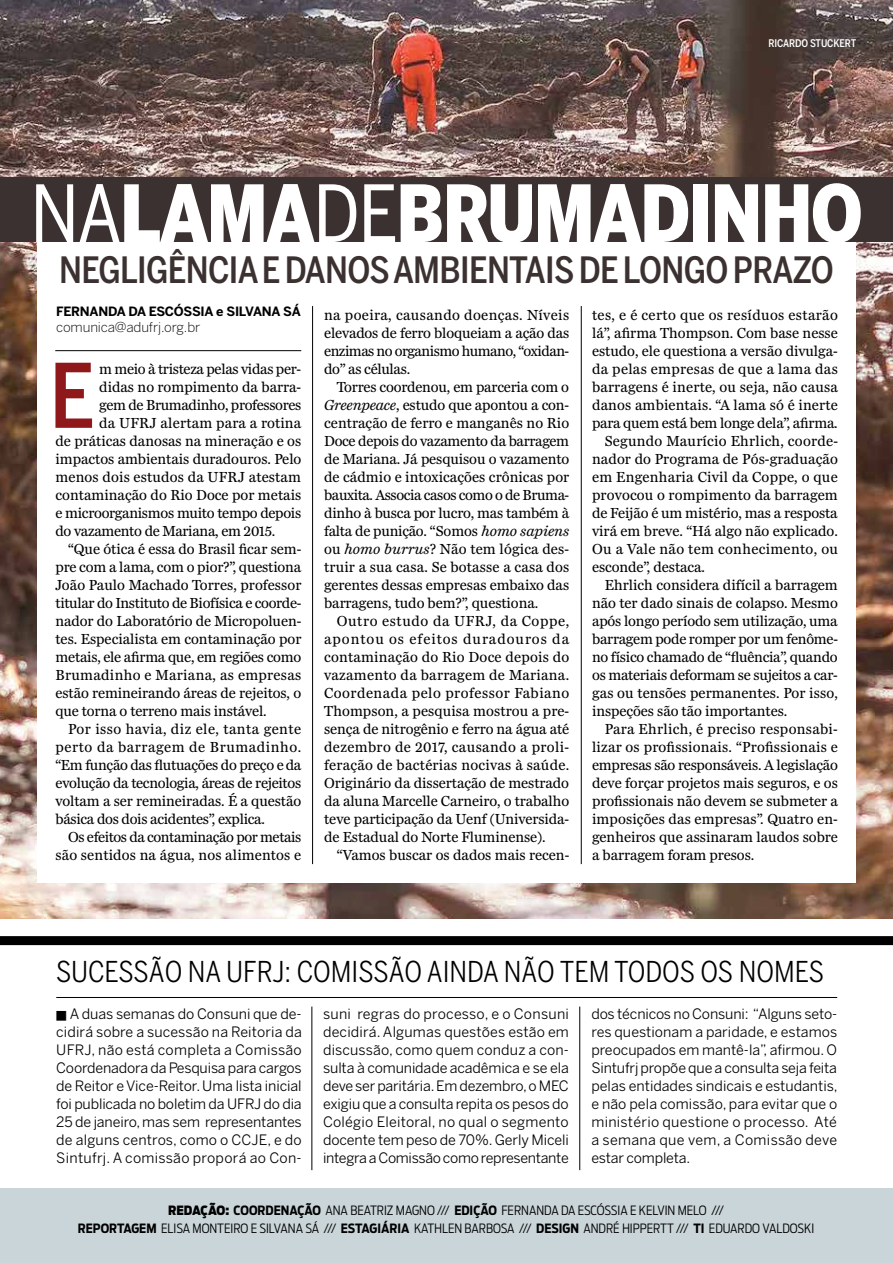
<style>
.page{position:relative;width:893px;height:1263px;background:#fff}
.page>*{position:absolute;margin:0;border:0;box-sizing:border-box;transform-origin:0 0}
.t1{font:500 87.9px "Benton Sans Cond";color:#8e181a}
.t2{font:900 78px "Benton Sans Cond";letter-spacing:-.02em;color:#fff}
.t3{font:500 36px "Benton Sans Cond";letter-spacing:-.02em;color:#3b3130}
.t4{font:28.5px "Benton Sans Cond";color:#000}
.t5{font:15px/18px "Miller Daily Two";letter-spacing:-.005em;color:#000;text-align:justify}
.t6{font:15px "Miller Daily Two";letter-spacing:.015em;color:#000}
.t7{font:15px "Miller Daily Two";letter-spacing:.02em;color:#000}
.t8{font:15px "Miller Daily Two";letter-spacing:-.025em;color:#000}
.t9{font:15px "Miller Daily Two";letter-spacing:.025em;color:#000}
.t10{font:15px "Miller Daily Two";letter-spacing:.03em;color:#000}
.t11{font:15px "Miller Daily Two";letter-spacing:.04em;color:#000}
.t12{font:14.25px/18px "Benton Sans";letter-spacing:.005em;color:#000;text-align:justify}
.t13{font:300 13.5px "Benton Sans";letter-spacing:-.01em;color:#000}
.t14{font:300 12.75px/18px "Antenna Cond";color:#000;text-align:center}
.t15{font:700 12.75px "Benton Sans";letter-spacing:-.02em;color:#000}
.t16{font:500 10.5px "Benton Sans Cond";letter-spacing:-.01em;color:#fff}
.s1{font-weight:400}
.s2{font-style:italic}
.s3{font-weight:900}
.s4{font-weight:700}
</style>
<div class="page">
<img style="left:0;top:0;width:893px;height:918px">
<div style="left:37px;top:180px;width:819px;height:702px;background:#fff"></div>
<hr style="left:55px;top:350px;width:246px;height:1px;background:#000">
<hr style="left:312px;top:306px;width:1px;height:558px;background:#000">
<hr style="left:581px;top:306px;width:1px;height:558px;background:#000">
<div style="left:0;top:1188px;width:893px;height:75px;background:#cad5da"></div>
<div style="left:0;top:936px;width:893px;height:9px;background:#000"></div>
<div style="left:0;top:177px;width:893px;height:65px;background:#3b3130"></div>
<hr style="left:312px;top:1006px;width:1px;height:164px;background:#000">
<hr style="left:579px;top:1006px;width:1px;height:164px;background:#000">
<hr style="left:56px;top:997px;width:781px;height:1px;background:#000">
<p class="t16" style="left:768px;top:37px;width:89px">RICARDO STUCKERT</p>
<h2 class="t2" style="left:30px;top:168px;width:834px"><span class="s1">NA</span>LAMA<span class="s1">DE</span>BRUMADINHO</h2>
<h3 class="t3" style="left:59px;top:248px;width:776px">NEGLIGÊNCIA E DANOS AMBIENTAIS DE LONGO PRAZO</h3>
<p class="t15" style="left:56px;top:304px;width:246px">FERNANDA DA ESCÓSSIA e SILVANA SÁ</p>
<p class="t13" style="left:56px;top:319px;width:146px">comunica@adufrj.org.br</p>
<h1 class="t1" style="left:49px;top:344px;width:47px">E</h1>
<p class="t5" style="left:99px;top:360px;width:203px">m meio à tristeza pelas vidas per-</p>
<p class="t5" style="left:99px;top:378px;width:203px">didas no rompimento da barra-</p>
<p class="t5" style="left:99px;top:396px;width:204px">gem de Brumadinho, professores</p>
<p class="t6" style="left:99px;top:415px;width:203px">da UFRJ alertam para a rotina</p>
<p class="t5" style="left:55px;top:432px;width:247px">de práticas danosas na mineração e os</p>
<p class="t5" style="left:55px;top:450px;width:247px">impactos ambientais duradouros. Pelo</p>
<p class="t5" style="left:55px;top:468px;width:247px">menos dois estudos da UFRJ atestam</p>
<p class="t5" style="left:55px;top:486px;width:247px">contaminação do Rio Doce por metais</p>
<p class="t5" style="left:55px;top:504px;width:247px">e microorganismos muito tempo depois</p>
<p class="t5" style="left:55px;top:522px;width:221px">do vazamento de Mariana, em 2015.</p>
<p class="t5" style="left:68px;top:540px;width:235px">“Que ótica é essa do Brasil ficar sem-</p>
<p class="t5" style="left:55px;top:558px;width:247px">pre com a lama, com o pior?”, questiona</p>
<p class="t5" style="left:55px;top:576px;width:247px">João Paulo Machado Torres, professor</p>
<p class="t5" style="left:55px;top:594px;width:247px">titular do Instituto de Biofísica e coorde-</p>
<p class="t5" style="left:55px;top:612px;width:247px">nador do Laboratório de Micropoluen-</p>
<p class="t5" style="left:55px;top:630px;width:247px">tes. Especialista em contaminação por</p>
<p class="t5" style="left:55px;top:648px;width:247px">metais, ele afirma que, em regiões como</p>
<p class="t7" style="left:55px;top:667px;width:247px">Brumadinho e Mariana, as empresas</p>
<p class="t5" style="left:55px;top:684px;width:247px">estão remineirando áreas de rejeitos, o</p>
<p class="t5" style="left:55px;top:702px;width:213px">que torna o terreno mais instável.</p>
<p class="t10" style="left:68px;top:721px;width:234px">Por isso havia, diz ele, tanta gente</p>
<p class="t11" style="left:55px;top:739px;width:247px">perto da barragem de Brumadinho.</p>
<p class="t5" style="left:55px;top:756px;width:247px">“Em função das flutuações do preço e da</p>
<p class="t5" style="left:55px;top:774px;width:247px">evolução da tecnologia, áreas de rejeitos</p>
<p class="t5" style="left:55px;top:792px;width:247px">voltam a ser remineiradas. É a questão</p>
<p class="t5" style="left:55px;top:810px;width:211px">básica dos dois acidentes”, explica.</p>
<p class="t8" style="left:68px;top:829px;width:235px">Os efeitos da contaminação por metais</p>
<p class="t5" style="left:55px;top:846px;width:247px">são sentidos na água, nos alimentos e</p>
<p class="t5" style="left:324px;top:306px;width:247px">na poeira, causando doenças. Níveis elevados de ferro bloqueiam a ação das enzimas no organismo humano, “oxidan&shy;do” as células.</p>
<p class="t5" style="left:324px;top:378px;width:247px;text-indent:13px">Torres coordenou, em parceria com o <span class="s2">Greenpeace</span>, estudo que apontou a con&shy;centração de ferro e manganês no Rio Doce depois do vazamento da barragem de Mariana. Já pesquisou o vazamento de cádmio e intoxicações crônicas por bauxita. Associa casos como o de Bruma&shy;dinho à busca por lucro, mas também à falta de punição. “Somos <span class="s2">homo sapiens </span>ou <span class="s2">homo burrus</span>? Não tem lógica des&shy;truir a sua casa. Se botasse a casa dos gerentes dessas empresas embaixo das barragens, tudo bem?”, questiona.</p>
<p class="t5" style="left:324px;top:612px;width:247px;text-indent:13px">Outro estudo da UFRJ, da Coppe, apontou os efeitos duradouros da contaminação do Rio Doce depois do vazamento da barragem de Mariana.<br>Coordenada pelo professor Fabiano Thompson, a pesquisa mostrou a pre&shy;sença de nitrogênio e ferro na água até dezembro de 2017, causando a proli&shy;feração de bactérias nocivas à saúde.<br>Originário da dissertação de mestrado da aluna Marcelle Carneiro, o trabalho teve participação da Uenf (Universida&shy;de Estadual do Norte Fluminense).</p>
<p class="t5" style="left:337px;top:846px;width:234px">“Vamos buscar os dados mais recen-</p>
<p class="t9" style="left:592px;top:307px;width:247px">tes, e é certo que os resíduos estarão</p>
<p class="t5" style="left:592px;top:324px;width:247px">lá”, afirma Thompson. Com base nesse</p>
<p class="t5" style="left:592px;top:342px;width:247px">estudo, ele questiona a versão divulga-</p>
<p class="t7" style="left:592px;top:361px;width:247px">da pelas empresas de que a lama das</p>
<p class="t5" style="left:592px;top:378px;width:247px">barragens é inerte, ou seja, não causa</p>
<p class="t5" style="left:592px;top:396px;width:247px">danos ambientais. “A lama só é inerte</p>
<p class="t5" style="left:592px;top:414px;width:247px">para quem está bem longe dela”, afirma.</p>
<p class="t6" style="left:605px;top:433px;width:235px">Segundo Maurício Ehrlich, coorde-</p>
<p class="t5" style="left:592px;top:450px;width:247px">nador do Programa de Pós-graduação</p>
<p class="t6" style="left:592px;top:469px;width:247px">em Engenharia Civil da Coppe, o que</p>
<p class="t5" style="left:592px;top:486px;width:247px">provocou o rompimento da barragem</p>
<p class="t5" style="left:592px;top:504px;width:247px">de Feijão é um mistério, mas a resposta</p>
<p class="t5" style="left:592px;top:522px;width:247px">virá em breve. “Há algo não explicado.</p>
<p class="t7" style="left:592px;top:541px;width:247px">Ou a Vale não tem conhecimento, ou</p>
<p class="t5" style="left:592px;top:558px;width:114px">esconde”, destaca.</p>
<p class="t5" style="left:605px;top:576px;width:234px">Ehrlich considera difícil a barragem</p>
<p class="t5" style="left:592px;top:594px;width:247px">não ter dado sinais de colapso. Mesmo</p>
<p class="t5" style="left:592px;top:612px;width:247px">após longo período sem utilização, uma</p>
<p class="t5" style="left:592px;top:630px;width:247px">barragem pode romper por um fenôme-</p>
<p class="t5" style="left:592px;top:648px;width:247px">no físico chamado de “fluência”, quando</p>
<p class="t5" style="left:592px;top:666px;width:247px">os materiais deformam se sujeitos a car-</p>
<p class="t5" style="left:592px;top:684px;width:247px">gas ou tensões permanentes. Por isso,</p>
<p class="t5" style="left:592px;top:702px;width:197px">inspeções são tão importantes.</p>
<p class="t7" style="left:605px;top:721px;width:235px">Para Ehrlich, é preciso responsabi-</p>
<p class="t6" style="left:592px;top:739px;width:247px">lizar os profissionais. “Profissionais e</p>
<p class="t5" style="left:592px;top:756px;width:247px">empresas são responsáveis. A legislação</p>
<p class="t5" style="left:592px;top:774px;width:247px">deve forçar projetos mais seguros, e os</p>
<p class="t5" style="left:592px;top:792px;width:247px">profissionais não devem se submeter a</p>
<p class="t5" style="left:592px;top:810px;width:247px">imposições das empresas”. Quatro en-</p>
<p class="t5" style="left:592px;top:828px;width:247px">genheiros que assinaram laudos sobre</p>
<p class="t5" style="left:592px;top:846px;width:164px">a barragem foram presos.</p>
<h3 class="t4" style="left:56px;top:955px;width:769px">SUCESSÃO NA UFRJ: COMISSÃO AINDA NÃO TEM TODOS OS NOMES</h3>
<p class="t12" style="left:323px;top:1005px;width:247px">suni regras do processo, e o Consuni decidirá. Algumas questões estão em discussão, como quem conduz a con&shy;sulta à comunidade acadêmica e se ela deve ser paritária. Em dezembro, o MEC exigiu que a consulta repita os pesos do Colégio Eleitoral, no qual o segmento docente tem peso de 70%. Gerly Miceli integra a Comissão como representante</p>
<p class="t12" style="left:591px;top:1005px;width:248px">dos técnicos no Consuni: “Alguns seto&shy;res questionam a paridade, e estamos preocupados em mantê-la”, afirmou. O Sintufrj propõe que a consulta seja feita pelas entidades sindicais e estudantis, e não pela comissão, para evitar que o ministério questione o processo. Até a semana que vem, a Comissão deve estar completa.</p>
<p class="t12" style="left:56px;top:1005px;width:247px">■ A duas semanas do Consuni que de&shy;cidirá sobre a sucessão na Reitoria da UFRJ, não está completa a Comissão Coordenadora da Pesquisa para cargos de Reitor e Vice-Reitor. Uma lista inicial foi publicada no boletim da UFRJ do dia 25 de janeiro, mas sem representantes de alguns centros, como o CCJE, e do Sintufrj. A comissão proporá ao Con-</p>
<p class="t14" style="left:78px;top:1201px;width:738px"><span class="s3">REDAÇÃO:</span> <span class="s4">COORDENAÇÃO</span> ANA BEATRIZ MAGNO /// <span class="s4">EDIÇÃO</span> FERNANDA DA ESCÓSSIA E KELVIN MELO ///<br><span class="s4">REPORTAGEM</span> ELISA MONTEIRO E SILVANA SÁ /// <span class="s4">ESTAGIÁRIA</span> KATHLEN BARBOSA /// <span class="s4">DESIGN</span> ANDRÉ HIPPERTT /// <span class="s4">TI</span> EDUARDO VALDOSKI</p>
</div>
